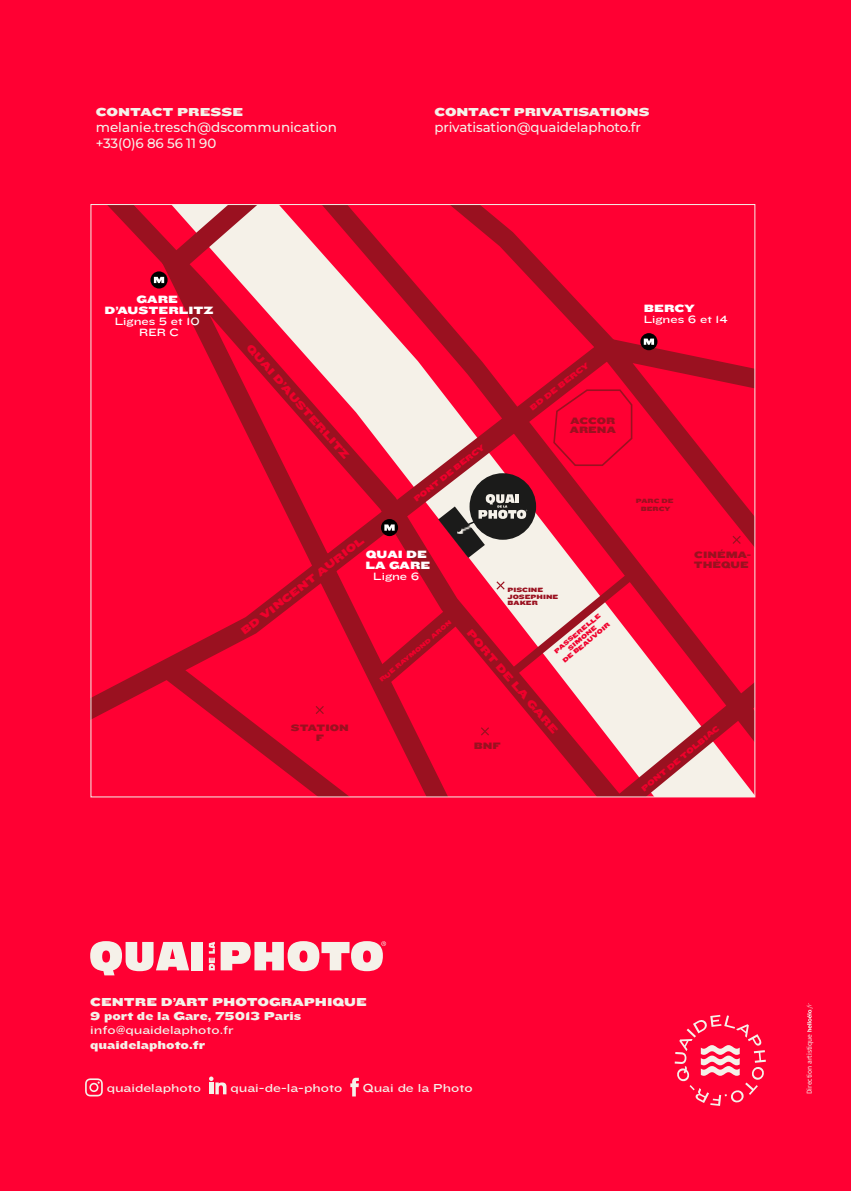
<style>
.page{position:relative;width:851px;height:1191px;background:#fff}
.page>*{position:absolute;margin:0;border:0;box-sizing:border-box;transform-origin:0 0}
.t1{font:500 13.5px/16.2px "Montserrat";letter-spacing:-.01em;color:#f5f1e9}
.t2{font:12px/14.4px "Knockout HTF74 Full Sumo";color:#f5f1e9}
.t3{font:12px "Knockout HTF34 Junior Sumo";color:#f5f1e9}
.t4{font:10.95px "Knockout HTF74 Full Sumo";color:#f0002c}
.t5{font:10.95px/10.9px "Knockout HTF74 Full Sumo";color:#fff}
.t6{font:10.95px/10.9px "Knockout HTF34 Junior Sumo";color:#fff;text-align:center}
.t7{font:10.95px "Knockout HTF74 Full Sumo";color:#f5f1e8}
.t8{font:10.95px "Knockout HTF34 Junior Sumo";color:#f5f1e8}
.t9{font:9.6px/9.6px "Knockout HTF74 Full Sumo";color:#9a1120}
.t10{font:8.1px "Knockout HTF74 Full Sumo";color:#f0002c}
.t11{font:7.95px "Knockout HTF74 Full Sumo";color:#f0002c}
.t12{font:7.5px "Source Sans Pro";color:#f5f1e9}
.t13{font:6.45px/6.4px "Knockout HTF74 Full Sumo";color:#f0002c;text-align:center}
.t14{font:6.45px/6.4px "Knockout HTF74 Full Sumo";color:#9a1120}
</style>
<div class="page">
<div style="left:0;top:0;width:850px;height:1191px;background:#f03"></div>
<svg style="left:85px;top:1078px;width:18px;height:18px"></svg>
<svg style="left:209px;top:1076px;width:17px;height:18px"></svg>
<svg style="left:350px;top:1077px;width:9px;height:19px"></svg>
<div style="left:191px;top:942px;width:12px;height:28px;background:#f5f1e9"></div>
<svg style="left:90px;top:941px;width:99px;height:34px"></svg>
<svg style="left:209px;top:941px;width:177px;height:30px"></svg>
<svg style="left:674px;top:1014px;width:91px;height:92px"></svg>
<svg style="left:99px;top:206px;width:654px;height:589px"></svg>
<svg style="left:140px;top:641px;width:374px;height:154px"></svg>
<div style="left:640px;top:333px;width:17px;height:17px;background:#000;border-radius:50%"></div>
<svg style="left:643px;top:338px;width:11px;height:7px"></svg>
<svg style="left:381px;top:519px;width:17px;height:17px"></svg>
<svg style="left:384px;top:524px;width:10px;height:6px"></svg>
<svg style="left:150px;top:271px;width:17px;height:17px"></svg>
<svg style="left:154px;top:277px;width:10px;height:6px"></svg>
<svg style="left:552px;top:388px;width:81px;height:79px"></svg>
<svg style="left:314px;top:704px;width:11px;height:11px"></svg>
<svg style="left:479px;top:726px;width:11px;height:11px"></svg>
<svg style="left:494px;top:564px;width:148px;height:126px"></svg>
<svg style="left:731px;top:534px;width:11px;height:11px"></svg>
<div style="left:469px;top:473px;width:67px;height:67px;background:#1b1b1a;border-radius:50%"></div>
<svg style="left:438px;top:494px;width:89px;height:64px"></svg>
<svg style="left:806px;top:1003px;width:6px;height:28px"></svg>
<p class="t2" style="left:96px;top:105px;width:149px">CONTACT PRESSE</p>
<p class="t1" style="left:96px;top:119px;width:243px">melanie.tresch@dscommunication +33(0)6 86 56 11 90</p>
<p class="t5" style="left:105px;top:294px;width:110px;text-align:center">GARE<br>D’AUSTERLITZ</p>
<p class="t6" style="left:115px;top:316px;width:86px">Lignes 5 et 10<br>RER C</p>
<p class="t4" style="left:253px;top:341px;width:151px;rotate:49deg">QUAI D’AUSTERLITZ</p>
<p class="t7" style="left:409px;top:102px;width:110px">GARE DE LYON</p>
<p class="t8" style="left:409px;top:124px;width:70px">RER A et C</p>
<p class="t2" style="left:434px;top:105px;width:216px">CONTACT PRIVATISATIONS</p>
<p class="t1" style="left:434px;top:119px;width:208px">privatisation@quaidelaphoto.fr</p>
<p class="t11" style="left:412px;top:496px;width:89px;rotate:-38deg">PONT DE BERCY</p>
<p class="t11" style="left:528px;top:405px;width:74px;rotate:-38deg">BD DE BERCY</p>
<p class="t9" style="left:569px;top:416px;width:47px">ACCOR<br>ARENA</p>
<p class="t5" style="left:643px;top:302px;width:52px">BERCY</p>
<p class="t6" style="left:643px;top:313px;width:86px">Lignes 6 et 14</p>
<p class="t14" style="left:635px;top:496px;width:39px;line-height:8.1px;text-align:center">PARC DE<br>BERCY</p>
<p class="t4" style="left:238px;top:627px;width:154px;rotate:-38deg">BD VINCENT AURIOL</p>
<p class="t5" style="left:365px;top:549px;width:66px">QUAI DE<br>LA GARE</p>
<p class="t6" style="left:373px;top:571px;width:48px">Ligne 6</p>
<p class="t13" style="left:378px;top:678px;width:93px;rotate:-40deg">RUE RAYMOND ARON</p>
<p class="t9" style="left:291px;top:723px;width:59px;text-align:center">STATION<br>F</p>
<p class="t14" style="left:507px;top:587px;width:52px">PISCINE<br>JOSEPHINE<br>BAKER</p>
<p class="t13" style="left:553px;top:649px;width:61px;rotate:-40deg">PASSERELLE<br>SIMONE<br>DE BEAUVOIR</p>
<p class="t4" style="left:473px;top:627px;width:135px;rotate:49deg">PORT DE LA GARE</p>
<p class="t9" style="left:473px;top:741px;width:28px">BNF</p>
<p class="t9" style="left:693px;top:550px;width:59px">CINÉMA-<br>THÈQUE</p>
<p class="t10" style="left:639px;top:786px;width:100px;rotate:-40deg">PONT DE TOLBIAC</p>
<p class="t2" style="left:90px;top:994px;width:278px">CENTRE D’ART PHOTOGRAPHIQUE<br>9 port de la Gare, 75013 Paris</p>
<p class="t3" style="left:90px;top:1023px;width:145px">info@quaidelaphoto.fr</p>
<p class="t2" style="left:90px;top:1037px;width:117px">quaidelaphoto.fr</p>
<p class="t3" style="left:107px;top:1081px;width:96px">quaidelaphoto</p>
<p class="t3" style="left:230px;top:1081px;width:113px">quai-de-la-photo</p>
<p class="t3" style="left:363px;top:1081px;width:111px">Quai de la Photo</p>
<p class="t12" style="left:804px;top:1094px;width:62px;rotate:-90deg">Direction artistique</p>
</div>
